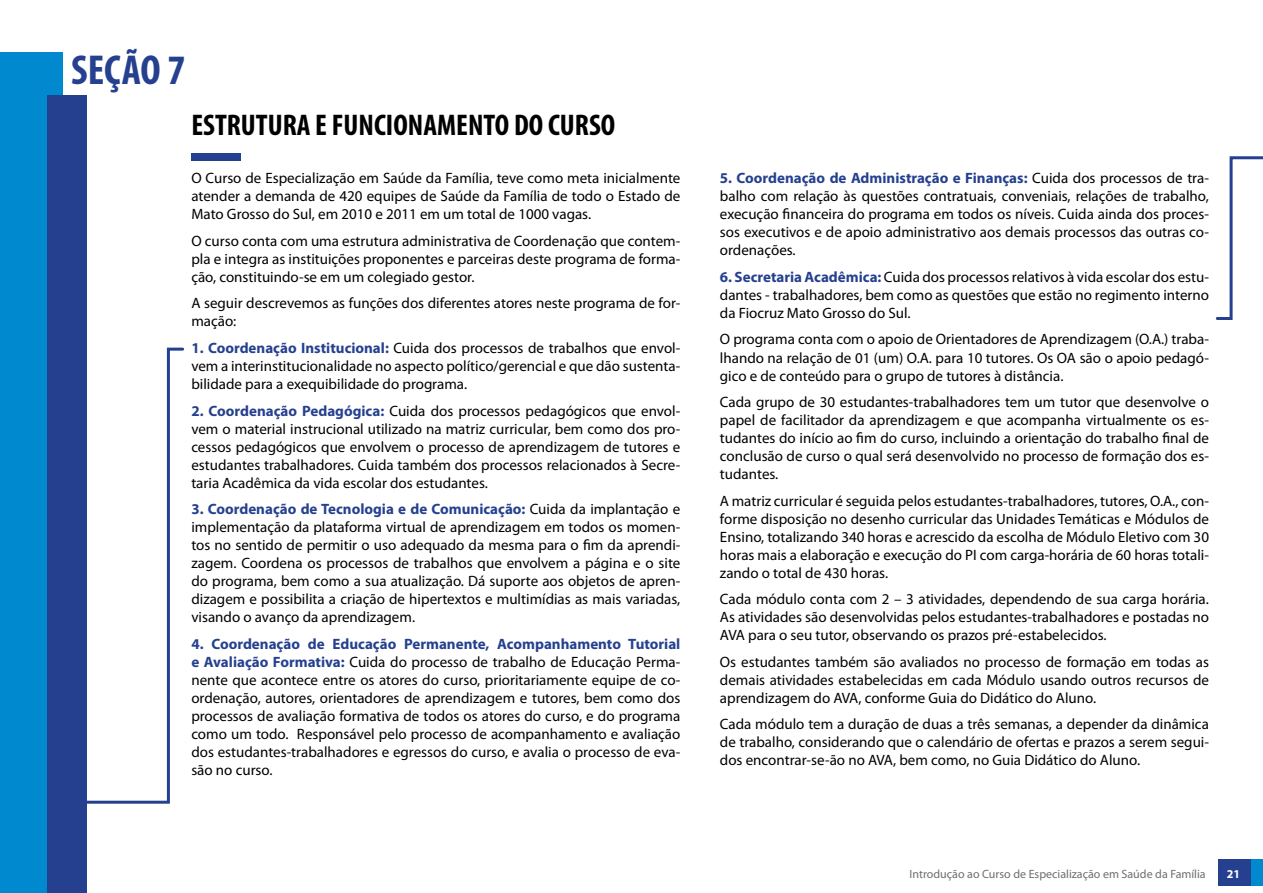
<style>
.page{position:relative;width:1263px;height:893px;background:#fff}
.page>*{position:absolute;margin:0;border:0;box-sizing:border-box;transform-origin:0 0}
.t1{font:700 condensed 42px "Myriad Pro";color:#25408f}
.t2{font:700 condensed 30px "Myriad Pro";color:#000}
.t3{font:15px/18px "Myriad Pro";color:#000;text-align:justify}
.t4{font:12px "Myriad Pro";color:#6d6e71}
.t5{font:700 12px "Myriad Pro";color:#fff}
.s1{font-weight:700;color:#25408f}
</style>
<div class="page">
<div style="left:1218px;top:859px;width:45px;height:27px;background:#25408f"></div>
<div style="left:1251px;top:859px;width:12px;height:27px;background:#0089cf"></div>
<div style="left:0;top:52px;width:63px;height:841px;background:#0089cf"></div>
<div style="left:47px;top:96px;width:39px;height:797px;background:#25408f"></div>
<div style="left:191px;top:154px;width:50px;height:7px;background:#25408f"></div>
<svg style="left:86px;top:346px;width:99px;height:459px"></svg>
<svg style="left:1215px;top:156px;width:48px;height:164px"></svg>
<h1 class="t1" style="left:71px;top:43px;width:115px">SEÇÃO 7</h1>
<h2 class="t2" style="left:191px;top:106px;width:425px">ESTRUTURA E FUNCIONAMENTO DO CURSO</h2>
<p class="t3" style="left:191px;top:169px;width:490px">O Curso de Especialização em Saúde da Família, teve como meta inicialmente atender a demanda de 420 equipes de Saúde da Família de todo o Estado de Mato Grosso do Sul, em 2010 e 2011 em um total de 1000 vagas.</p>
<p class="t3" style="left:191px;top:232px;width:490px">O curso conta com uma estrutura administrativa de Coordenação que contem&shy;pla e integra as instituições proponentes e parceiras deste programa de forma&shy;ção, constituindo-se em um colegiado gestor.</p>
<p class="t3" style="left:191px;top:294px;width:490px">A seguir descrevemos as funções dos diferentes atores neste programa de for&shy;mação:</p>
<p class="t3" style="left:191px;top:339px;width:490px"><span class="s1">1. Coordenação Institucional:</span> Cuida dos processos de trabalhos que envol&shy;vem a interinstitucionalidade no aspecto político/gerencial e que dão sustenta&shy;bilidade para a exequibilidade do programa.</p>
<p class="t3" style="left:191px;top:401px;width:490px"><span class="s1">2. Coordenação Pedagógica:</span> Cuida dos processos pedagógicos que envol&shy;vem o material instrucional utilizado na matriz curricular, bem como dos pro&shy;cessos pedagógicos que envolvem o processo de aprendizagem de tutores e estudantes trabalhadores. Cuida também dos processos relacionados à Secre&shy;taria Acadêmica da vida escolar dos estudantes.</p>
<p class="t3" style="left:191px;top:500px;width:491px"><span class="s1">3. Coordenação de Tecnologia e de Comunicação:</span> Cuida da implantação e implementação da plataforma virtual de aprendizagem em todos os momen&shy;tos no sentido de permitir o uso adequado da mesma para o fim da aprendi&shy;zagem. Coordena os processos de trabalhos que envolvem a página e o site do programa, bem como a sua atualização. Dá suporte aos objetos de apren&shy;dizagem e possibilita a criação de hipertextos e multimídias as mais variadas, visando o avanço da aprendizagem.</p>
<p class="t3" style="left:191px;top:634px;width:491px"><span class="s1">4. Coordenação de Educação Permanente, Acompanhamento Tutorial e Avaliação Formativa:</span> Cuida do processo de trabalho de Educação Perma&shy;nente que acontece entre os atores do curso, prioritariamente equipe de co&shy;ordenação, autores, orientadores de aprendizagem e tutores, bem como dos processos de avaliação formativa de todos os atores do curso, e do programa como um todo. Responsável pelo processo de acompanhamento e avaliação dos estudantes-trabalhadores e egressos do curso, e avalia o processo de eva&shy;são no curso.</p>
<p class="t3" style="left:720px;top:169px;width:491px"><span class="s1">5. Coordenação de Administração e Finanças:</span> Cuida dos processos de tra&shy;balho com relação às questões contratuais, conveniais, relações de trabalho, execução financeira do programa em todos os níveis. Cuida ainda dos proces&shy;sos executivos e de apoio administrativo aos demais processos das outras co&shy;ordenações.</p>
<p class="t3" style="left:720px;top:268px;width:491px"><span class="s1">6. Secretaria Acadêmica:</span> Cuida dos processos relativos à vida escolar dos estu&shy;dantes - trabalhadores, bem como as questões que estão no regimento interno da Fiocruz Mato Grosso do Sul.</p>
<p class="t3" style="left:720px;top:330px;width:491px">O programa conta com o apoio de Orientadores de Aprendizagem (O.A.) traba&shy;lhando na relação de 01 (um) O.A. para 10 tutores. Os OA são o apoio pedagó&shy;gico e de conteúdo para o grupo de tutores à distância.</p>
<p class="t3" style="left:720px;top:393px;width:490px">Cada grupo de 30 estudantes-trabalhadores tem um tutor que desenvolve o papel de facilitador da aprendizagem e que acompanha virtualmente os es&shy;tudantes do início ao fim do curso, incluindo a orientação do trabalho final de conclusão de curso o qual será desenvolvido no processo de formação dos es&shy;tudantes.</p>
<p class="t3" style="left:720px;top:491px;width:491px">A matriz curricular é seguida pelos estudantes-trabalhadores, tutores, O.A., con&shy;forme disposição no desenho curricular das Unidades Temáticas e Módulos de Ensino, totalizando 340 horas e acrescido da escolha de Módulo Eletivo com 30 horas mais a elaboração e execução do PI com carga-horária de 60 horas totali&shy;zando o total de 430 horas.</p>
<p class="t3" style="left:720px;top:590px;width:490px">Cada módulo conta com 2 – 3 atividades, dependendo de sua carga horária.<br>As atividades são desenvolvidas pelos estudantes-trabalhadores e postadas no AVA para o seu tutor, observando os prazos pré-estabelecidos.</p>
<p class="t3" style="left:720px;top:652px;width:490px">Os estudantes também são avaliados no processo de formação em todas as demais atividades estabelecidas em cada Módulo usando outros recursos de aprendizagem do AVA, conforme Guia do Didático do Aluno.</p>
<p class="t3" style="left:720px;top:715px;width:491px">Cada módulo tem a duração de duas a três semanas, a depender da dinâmica de trabalho, considerando que o calendário de ofertas e prazos a serem segui&shy;dos encontrar-se-ão no AVA, bem como, no Guia Didático do Aluno.</p>
<p class="t4" style="left:909px;top:866px;width:298px">Introdução ao Curso de Especialização em Saúde da Família</p>
<p class="t5" style="left:1227px;top:866px;width:15px">21</p>
</div>
